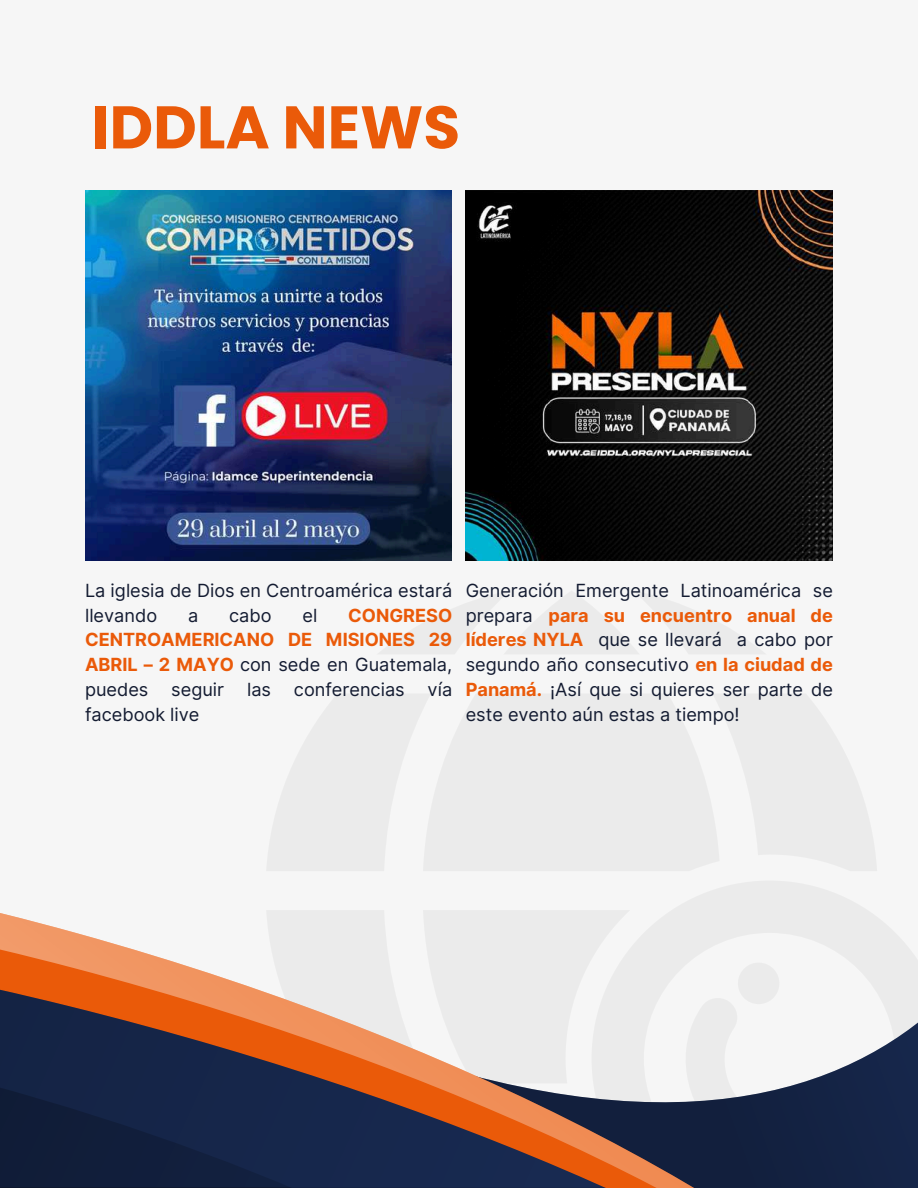
<style>
.page{position:relative;width:918px;height:1188px;background:#f6f6f6}
.page>*{position:absolute;margin:0;border:0;box-sizing:border-box;transform-origin:0 0}
.t1{font:700 60px "Poppins";color:#ea5a09}
.t2{font:18.15px/24.8px "Inter";color:#131b31}
.t3{font:700 18.15px/24.8px "Inter";color:#ea5a09;text-align:justify}
.s1{font-weight:400;color:#131b31}
.s2{font-weight:700;color:#ea5a09}
</style>
<div class="page">
<svg style="left:272px;top:694px;width:151px;height:135px"></svg>
<svg style="left:423px;top:694px;width:257px;height:24px;fill:#ebebeb"></svg>
<svg style="left:713px;top:694px;width:111px;height:24px"></svg>
<svg style="left:379px;top:591px;width:386px;height:63px"></svg>
<svg style="left:289px;top:718px;width:582px;height:111px;fill:#ebebeb"></svg>
<svg style="left:267px;top:835px;width:609px;height:32px;fill:#ebebeb"></svg>
<svg style="left:267px;top:867px;width:610px;height:42px"></svg>
<svg style="left:0;top:913px;width:918px;height:275px"></svg>
<svg style="left:0;top:998px;width:649px;height:190px"></svg>
<img style="left:85px;top:191px;width:367px;height:370px">
<img style="left:466px;top:191px;width:366px;height:370px">
<h1 class="t1" style="left:92px;top:85px;width:370px">IDDLA NEWS</h1>
<p class="t2" style="left:85px;top:578px;width:369px">La iglesia de Dios en Centroamérica estará llevando</p>
<p class="t3" style="left:85px;top:603px;width:369px;text-indent:263px">CONGRESO CENTROAMERICANO DE MISIONES 29<br>ABRIL – 2 MAYO <span class="s1">con sede en Guatemala, puedes</span></p>
<p class="t2" style="left:188px;top:603px;width:12px">a</p>
<p class="t2" style="left:229px;top:603px;width:44px">cabo</p>
<p class="t2" style="left:303px;top:603px;width:16px">el</p>
<p class="t2" style="left:171px;top:677px;width:54px">seguir</p>
<p class="t2" style="left:247px;top:677px;width:25px">las</p>
<p class="t2" style="left:294px;top:677px;width:112px">conferencias</p>
<p class="t2" style="left:428px;top:677px;width:26px">vía</p>
<p class="t2" style="left:85px;top:702px;width:116px">facebook live</p>
<p class="t2" style="left:466px;top:578px;width:369px;text-align:justify">Generación Emergente Latinoamérica se prepara <span class="s2">para su encuentro anual de líderes NYLA</span> que se llevará a cabo por segundo año consecutivo <span class="s2">en la ciudad de Panamá.</span> ¡Así que si quieres ser parte de este evento aún estas a tiempo!</p>
</div>
